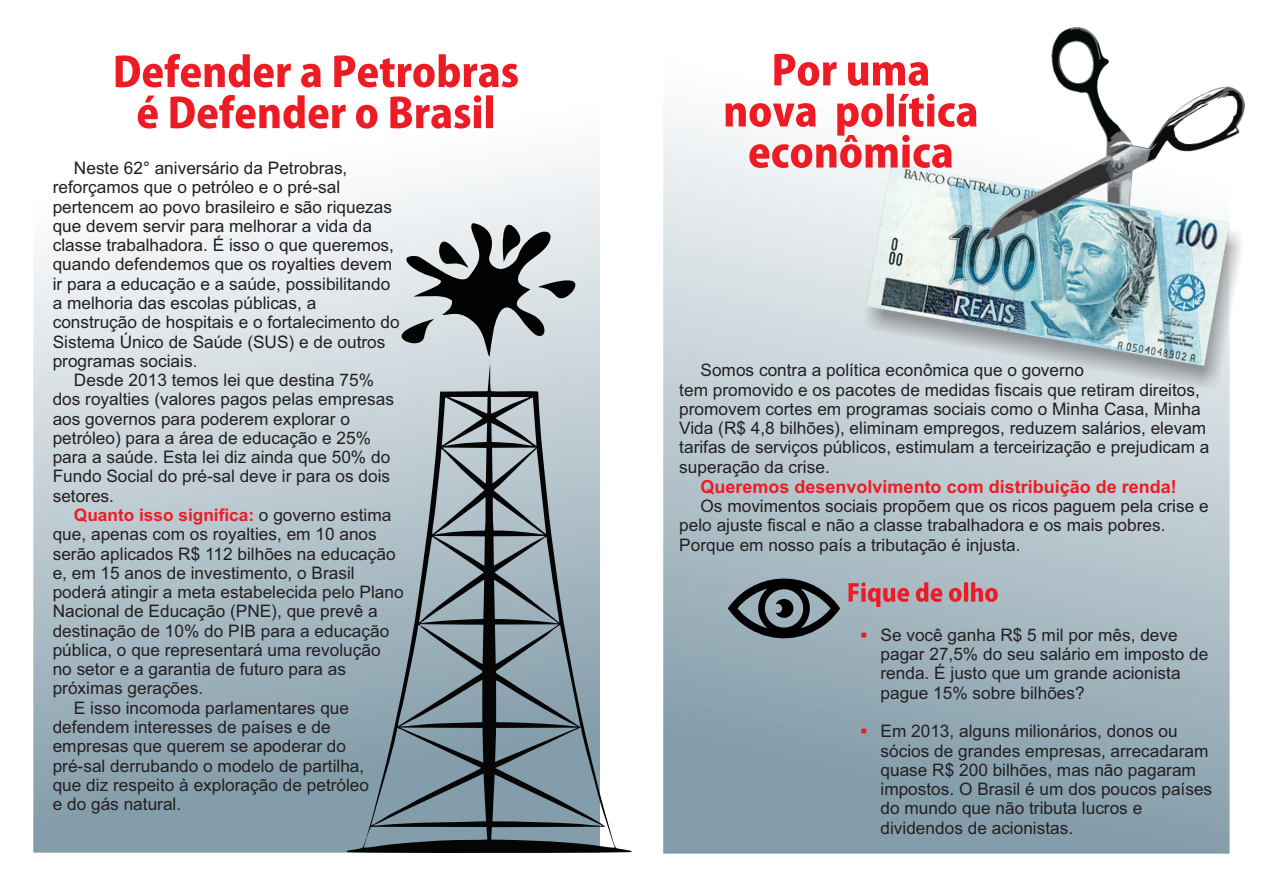
<style>
.page{position:relative;width:1263px;height:893px;background:#fff}
.page>*{position:absolute;margin:0;border:0;box-sizing:border-box;transform-origin:0 0}
.t1{font:700 18px "Arial";color:#ed1c24}
.t2{font:17.25px/19.2px "Arial";color:#231f20}
.t3{font:700 17.25px "Arial";color:#ed1c24}
.s1{font-weight:400;color:#231f20}
.s2{color:#ed1c24}
</style>
<div class="page">
<img style="left:663px;top:27px;width:582px;height:826px">
<svg style="left:347px;top:363px;width:285px;height:490px;background:#97a4ac"></svg>
<svg style="left:390px;top:212px;width:195px;height:145px;background:#a5a9ac"></svg>
<svg style="left:116px;top:54px;width:402px;height:75px"></svg>
<svg style="left:725px;top:54px;width:251px;height:114px"></svg>
<svg style="left:728px;top:575px;width:112px;height:68px;background:#636f76"></svg>
<svg style="left:848px;top:582px;width:150px;height:25px;background:#bf828b"></svg>
<p class="t2" style="left:53px;top:160px;width:349px;text-indent:21px">Neste 62° aniversário da Petrobras, reforçamos que o petróleo e o pré-sal pertencem ao povo brasileiro e são riquezas que devem servir para melhorar a vida da classe trabalhadora. É isso o que queremos, quando defendemos que os royalties devem ir para a educação e a saúde, possibilitando a melhoria das escolas públicas, a construção de hospitais e o fortalecimento do Sistema Único de Saúde (SUS) e de outros programas sociais.</p>
<p class="t2" style="left:53px;top:372px;width:343px;text-indent:21px">Desde 2013 temos lei que destina 75% dos royalties (valores pagos pelas empresas aos governos para poderem explorar o petróleo) para a área de educação e 25% para a saúde. Esta lei diz ainda que 50% do Fundo Social do pré-sal deve ir para os dois setores.</p>
<p class="t3" style="left:74px;top:508px;width:319px">Quanto isso significa: <span class="s1">o governo estima</span></p>
<p class="t2" style="left:53px;top:526px;width:326px">que, apenas com os royalties, em 10 anos</p>
<p class="t2" style="left:53px;top:545px;width:344px">serão aplicados R$ 112 bilhões na educação</p>
<p class="t2" style="left:53px;top:565px;width:304px">e, em 15 anos de investimento, o Brasil</p>
<p class="t2" style="left:53px;top:584px;width:352px">poderá atingir a meta estabelecida pelo Plano</p>
<p class="t2" style="left:53px;top:603px;width:327px">Nacional de Educação (PNE), que prevê a</p>
<p class="t2" style="left:53px;top:622px;width:338px">destinação de 10% do PIB para a educação</p>
<p class="t2" style="left:53px;top:642px;width:329px">pública, o que representará uma revolução</p>
<p class="t2" style="left:53px;top:661px;width:295px">no setor e a garantia de futuro para as</p>
<p class="t2" style="left:53px;top:680px;width:152px">próximas gerações.</p>
<p class="t2" style="left:74px;top:700px;width:277px">E isso incomoda parlamentares que</p>
<p class="t2" style="left:53px;top:719px;width:280px">defendem interesses de países e de</p>
<p class="t2" style="left:53px;top:738px;width:295px">empresas que querem se apoderar do</p>
<p class="t2" style="left:53px;top:757px;width:313px">pré-sal derrubando o modelo de partilha,</p>
<p class="t2" style="left:53px;top:777px;width:318px">que diz respeito à exploração de petróleo</p>
<p class="t2" style="left:53px;top:796px;width:130px">e do gás natural.</p>
<p class="t2" style="left:679px;top:362px;width:532px;text-indent:21px">Somos contra a política econômica que o governo<br>tem promovido e os pacotes de medidas fiscais que retiram direitos, promovem cortes em programas sociais como o Minha Casa, Minha Vida (R$ 4,8 bilhões), eliminam empregos, reduzem salários, elevam tarifas de serviços públicos, estimulam a terceirização e prejudicam a superação da crise.</p>
<p class="t1" style="left:700px;top:480px;width:478px">Queremos desenvolvimento com distribuição de renda!</p>
<p class="t2" style="left:679px;top:498px;width:531px;text-indent:21px">Os movimentos sociais propõem que os ricos paguem pela crise e pelo ajuste fiscal e não a classe trabalhadora e os mais pobres.<br>Porque em nosso país a tributação é injusta.</p>
<p class="t2" style="left:880px;top:627px;width:329px;text-indent:-20px"><span class="s2">▪</span> Se você ganha R$ 5 mil por mês, deve pagar 27,5% do seu salário em imposto de renda. É justo que um grande acionista pague 15% sobre bilhões?</p>
<p class="t2" style="left:880px;top:723px;width:333px;text-indent:-20px"><span class="s2">▪</span> Em 2013, alguns milionários, donos ou sócios de grandes empresas, arrecadaram quase R$ 200 bilhões, mas não pagaram impostos. O Brasil é um dos poucos países do mundo que não tributa lucros e dividendos de acionistas.</p>
</div>
